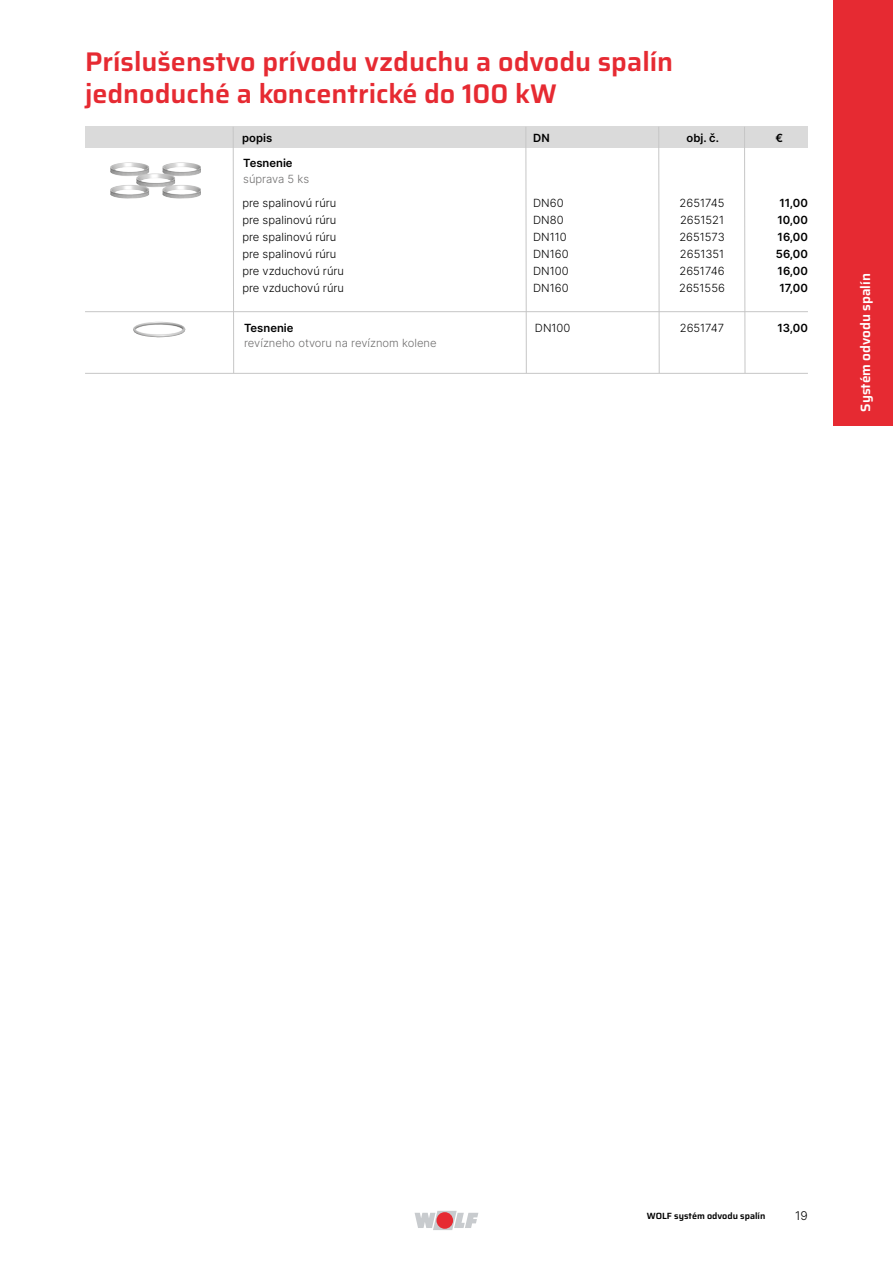
<style>
.page{position:relative;width:893px;height:1263px;background:#fff}
.page>*{position:absolute;margin:0;border:0;box-sizing:border-box;transform-origin:0 0}
.t1{font:600 27px/32.4px "Saira";color:#e62a32}
.t2{font:600 13.5px "Saira";color:#fff}
.t3{font:300 12px "Inter";color:#000}
.t4{font:300 11.25px "Inter";color:#000}
.t5{font:11.25px "Inter";color:#000}
.t6{font:300 11.25px "Inter";color:#706f6f}
.t7{font:600 9px "Saira";color:#000}
</style>
<div class="page">
<div style="left:85px;top:127px;width:723px;height:21px;background:#dadada"></div>
<svg style="left:233px;top:126px;width:1px;height:247px"></svg>
<svg style="left:525px;top:126px;width:2px;height:247px"></svg>
<svg style="left:658px;top:126px;width:2px;height:247px"></svg>
<svg style="left:744px;top:126px;width:1px;height:247px"></svg>
<svg style="left:415px;top:1211px;width:63px;height:19px"></svg>
<div style="left:436px;top:1212px;width:17px;height:17px;background:#e62a32;border-radius:50%"></div>
<hr style="left:85px;top:311px;width:723px;height:1px;background:#c6c6c6">
<img style="left:146px;top:162px;width:36px;height:12px">
<img style="left:133px;top:322px;width:22px;height:11px">
<hr style="left:85px;top:373px;width:723px;height:1px;background:#c6c6c6">
<div style="left:833px;top:0;width:60px;height:425px;background:#e62a32"></div>
<h1 class="t1" style="left:85px;top:44px;width:590px">Príslušenstvo prívodu vzduchu a odvodu spalín jednoduché a koncentrické do 100 kW</h1>
<p class="t5" style="left:242px;top:129px;width:32px">popis</p>
<p class="t5" style="left:533px;top:129px;width:18px">DN</p>
<p class="t5" style="left:687px;top:129px;width:34px">obj. č.</p>
<p class="t5" style="left:775px;top:129px;width:9px">€</p>
<p class="t5" style="left:243px;top:155px;width:51px">Tesnenie</p>
<p class="t6" style="left:243px;top:171px;width:67px">súprava 5 ks</p>
<p class="t4" style="left:242px;top:194px;width:95px">pre spalinovú rúru</p>
<p class="t4" style="left:533px;top:194px;width:32px">DN60</p>
<p class="t4" style="left:680px;top:194px;width:46px">2651745</p>
<p class="t5" style="left:780px;top:194px;width:30px">11,00</p>
<p class="t4" style="left:242px;top:211px;width:95px">pre spalinovú rúru</p>
<p class="t4" style="left:533px;top:211px;width:32px">DN80</p>
<p class="t4" style="left:680px;top:211px;width:46px">2651521</p>
<p class="t5" style="left:777px;top:211px;width:32px">10,00</p>
<p class="t4" style="left:242px;top:228px;width:95px">pre spalinovú rúru</p>
<p class="t4" style="left:533px;top:228px;width:35px">DN110</p>
<p class="t4" style="left:679px;top:228px;width:47px">2651573</p>
<p class="t5" style="left:778px;top:228px;width:32px">16,00</p>
<p class="t4" style="left:242px;top:245px;width:95px">pre spalinovú rúru</p>
<p class="t4" style="left:533px;top:245px;width:37px">DN160</p>
<p class="t4" style="left:680px;top:245px;width:46px">2651351</p>
<p class="t5" style="left:776px;top:245px;width:34px">56,00</p>
<p class="t4" style="left:242px;top:262px;width:103px">pre vzduchovú rúru</p>
<p class="t4" style="left:533px;top:262px;width:37px">DN100</p>
<p class="t4" style="left:679px;top:262px;width:47px">2651746</p>
<p class="t5" style="left:778px;top:262px;width:32px">16,00</p>
<p class="t4" style="left:242px;top:279px;width:103px">pre vzduchovú rúru</p>
<p class="t4" style="left:533px;top:279px;width:37px">DN160</p>
<p class="t4" style="left:679px;top:279px;width:47px">2651556</p>
<p class="t5" style="left:779px;top:279px;width:30px">17,00</p>
<p class="t5" style="left:244px;top:319px;width:51px">Tesnenie</p>
<p class="t6" style="left:244px;top:335px;width:194px">revízneho otvoru na revíznom kolene</p>
<p class="t4" style="left:535px;top:319px;width:37px">DN100</p>
<p class="t4" style="left:680px;top:319px;width:46px">2651747</p>
<p class="t5" style="left:777px;top:319px;width:32px">13,00</p>
<p class="t2" style="left:854px;top:412px;width:140px;rotate:-90deg">Systém odvodu spalín</p>
<p class="t7" style="left:647px;top:1208px;width:120px">WOLF systém odvodu spalín</p>
<p class="t3" style="left:795px;top:1207px;width:14px">19</p>
</div>
